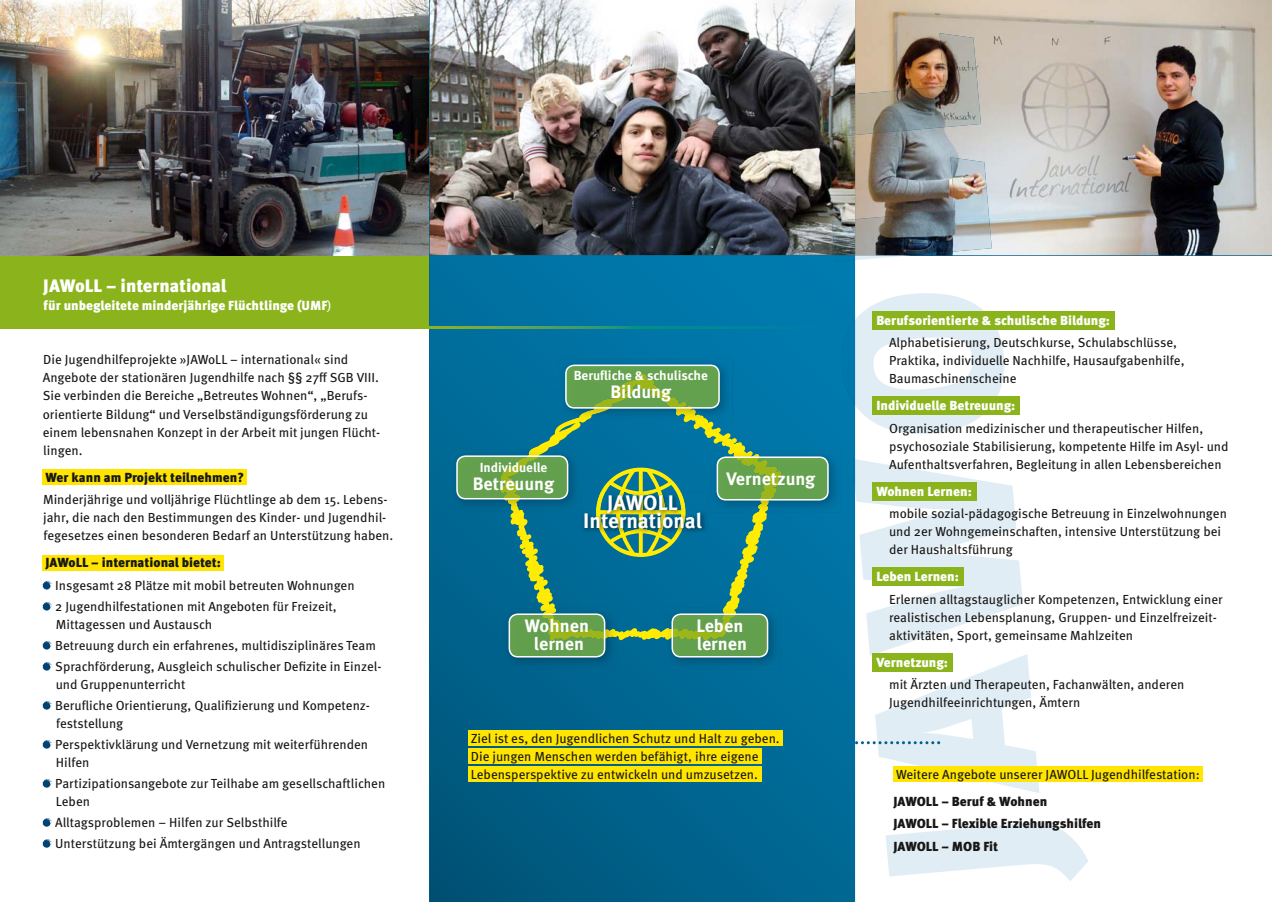
<style>
.page{position:relative;width:1272px;height:902px;background:#fff}
.page>*{position:absolute;margin:0;border:0;box-sizing:border-box;transform-origin:0 0}
.t1{font:700 21px/18px "Meta Pro";color:#fff;text-align:center}
.t2{font:700 18px/18px "Meta Pro";color:#fff;text-align:center}
.t3{font:900 18px "Meta Pro";color:#fff}
.t4{font:13.2px/18px "Meta Pro";color:#181716}
.t5{font:900 13.2px "Meta Pro";color:#fff}
.t6{font:900 13.2px/22.5px "Meta Pro";color:#181716}
.t7{font:700 13.2px "Meta Pro";color:#fff}
.s1{font-weight:400}
</style>
<div class="page">
<div style="left:0;top:255px;width:429px;height:73px;background:#8bb41c"></div>
<img style="left:0;top:0;width:1271px;height:255px">
<img style="left:429px;top:0;width:426px;height:255px">
<img style="left:855px;top:33px;width:125px;height:102px">
<img style="left:855px;top:157px;width:136px;height:98px">
<svg style="left:855px;top:293px;width:233px;height:588px"></svg>
<img style="left:821px;top:94px;width:34px;height:161px">
<svg style="left:429px;top:255px;width:426px;height:646px;background:#016a95"></svg>
<svg style="left:834px;top:255px;width:77px;height:7px"></svg>
<svg style="left:840px;top:320px;width:15px;height:85px"></svg>
<svg style="left:852px;top:459px;width:3px;height:27px"></svg>
<svg style="left:855px;top:741px;width:85px;height:3px"></svg>
<div style="left:43px;top:469px;width:204px;height:15px;background:#ffe500"></div>
<div style="left:43px;top:555px;width:181px;height:15px;background:#ffe500"></div>
<svg style="left:42px;top:581px;width:9px;height:8px"></svg>
<svg style="left:42px;top:602px;width:9px;height:8px"></svg>
<svg style="left:42px;top:641px;width:9px;height:8px"></svg>
<svg style="left:42px;top:662px;width:9px;height:8px"></svg>
<svg style="left:42px;top:701px;width:9px;height:8px"></svg>
<svg style="left:42px;top:740px;width:9px;height:8px"></svg>
<svg style="left:42px;top:779px;width:9px;height:8px"></svg>
<svg style="left:42px;top:818px;width:9px;height:8px"></svg>
<svg style="left:42px;top:839px;width:9px;height:8px"></svg>
<div style="left:468px;top:730px;width:314px;height:15px;background:#ffe500"></div>
<div style="left:468px;top:748px;width:293px;height:15px;background:#ffe500"></div>
<div style="left:468px;top:766px;width:293px;height:15px;background:#ffe500"></div>
<div style="left:893px;top:766px;width:309px;height:15px;background:#ffe500"></div>
<div style="left:872px;top:311px;width:242px;height:18px;background:#8bb41c"></div>
<div style="left:872px;top:396px;width:147px;height:18px;background:#8bb41c"></div>
<div style="left:872px;top:482px;width:104px;height:18px;background:#8bb41c"></div>
<div style="left:872px;top:567px;width:91px;height:18px;background:#8bb41c"></div>
<div style="left:872px;top:653px;width:80px;height:18px;background:#8bb41c"></div>
<svg style="left:500px;top:374px;width:281px;height:266px;background:#177a8f"></svg>
<img style="left:502px;top:607px;width:115px;height:62px">
<img style="left:540px;top:607px;width:77px;height:31px">
<svg style="left:508px;top:613px;width:97px;height:44px;background:#74a755"></svg>
<img style="left:450px;top:449px;width:6px;height:62px">
<svg style="left:456px;top:421px;width:232px;height:151px;background:#2a8180"></svg>
<img style="left:768px;top:450px;width:73px;height:63px">
<img style="left:710px;top:450px;width:18px;height:63px">
<img style="left:728px;top:450px;width:40px;height:63px">
<svg style="left:716px;top:456px;width:112px;height:44px;background:#75a955"></svg>
<img style="left:665px;top:607px;width:115px;height:62px">
<img style="left:665px;top:607px;width:72px;height:32px">
<svg style="left:671px;top:613px;width:97px;height:44px;background:#74a857"></svg>
<img style="left:559px;top:358px;width:173px;height:63px">
<img style="left:568px;top:408px;width:140px;height:13px">
<svg style="left:565px;top:364px;width:154px;height:44px;background:#73a854"></svg>
<img style="left:581px;top:492px;width:126px;height:42px">
<img style="left:596px;top:492px;width:89px;height:42px">
<img style="left:429px;top:326px;width:396px;height:2px">
<h2 class="t3" style="left:43px;top:275px;width:185px">JAWoLL – international</h2>
<p class="t5" style="left:44px;top:297px;width:289px">für unbegleitete minder jährige Flüchtlinge (UMF<span class="s1">)</span></p>
<p class="t4" style="left:43px;top:351px;width:339px">Die Jugendhilfeprojekte »JAWoLL – international« sind Angebote der stationären Jugendhilfe nach §§ 27ff SGB VIII.<br>Sie verbinden die Bereiche „Betreutes Wohnen“, „Berufs&shy;orientierte Bildung“ und Verselbständigungsförderung zu einem lebensnahen Konzept in der Arbeit mit jungen Flücht&shy;lingen.</p>
<p class="t6" style="left:45px;top:466px;width:200px">Wer kann am Projekt teilnehmen?</p>
<p class="t4" style="left:43px;top:491px;width:352px">Minderjährige und volljährige Flüchtlinge ab dem 15. Lebens&shy;jahr, die nach den Bestimmungen des Kinder- und Jugendhil&shy;fegesetzes einen besonderen Bedarf an Unterstützung haben.</p>
<p class="t6" style="left:45px;top:551px;width:177px">JAWoLL – international bietet:</p>
<p class="t4" style="left:55px;top:575px;width:301px;line-height:21px">Insgesamt 28 Plätze mit mobil betreuten Wohnungen<br>2 Jugendhilfestationen mit Angeboten für Freizeit,</p>
<p class="t4" style="left:55px;top:614px;width:328px;line-height:21px">Mittagessen und Austausch<br>Betreuung durch ein erfahrenes, multidisziplinäres Team<br>Sprachförderung, Ausgleich schulischer Defizite in Einzel-</p>
<p class="t4" style="left:55px;top:674px;width:316px;line-height:21px">und Gruppenunterricht<br>Berufliche Orientierung, Qualifizierung und Kompetenz-</p>
<p class="t4" style="left:55px;top:713px;width:314px;line-height:21px">feststellung<br>Perspektivklärung und Vernetzung mit weiterführenden</p>
<p class="t4" style="left:55px;top:752px;width:331px;line-height:21px">Hilfen<br>Partizipationsangebote zur Teilhabe am gesellschaftlichen</p>
<p class="t4" style="left:55px;top:791px;width:307px;line-height:21px">Leben<br>Alltagsproblemen – Hilfen zur Selbsthilfe<br>Unterstützung bei Ämtergängen und Antragstellungen</p>
<p class="t7" style="left:573px;top:367px;width:136px">Berufliche &amp; schulische</p>
<h2 class="t2" style="left:610px;top:383px;width:62px">Bildung</h2>
<p class="t7" style="left:479px;top:459px;width:69px">Individuelle</p>
<h2 class="t2" style="left:473px;top:475px;width:83px">Betreuung</h2>
<h1 class="t1" style="left:583px;top:494px;width:120px">JAWOLL<br>International</h1>
<h2 class="t2" style="left:726px;top:470px;width:90px">Vernetzung</h2>
<h2 class="t2" style="left:525px;top:617px;width:65px">Wohnen lernen</h2>
<h2 class="t2" style="left:696px;top:617px;width:52px;text-align:left">Leben lernen</h2>
<p class="t4" style="left:471px;top:729px;width:310px">Ziel ist es, den Jugendlichen Schutz und Halt zu geben.<br>Die jungen Menschen werden befähigt, ihre eigene<br>Lebensperspektive zu entwickeln und umzusetzen.</p>
<p class="t5" style="left:876px;top:312px;width:235px">Berufsorientierte &amp; schulische Bildung:</p>
<p class="t4" style="left:889px;top:334px;width:297px">Alphabetisierung, Deutschkurse, Schulabschlüsse,<br>Praktika, individuelle Nachhilfe, Hausaufgabenhilfe,<br>Baumaschinenscheine</p>
<p class="t5" style="left:876px;top:397px;width:140px">Individuelle Betreuung:</p>
<p class="t4" style="left:889px;top:419px;width:341px">Organisation medizinischer und therapeutischer Hilfen, psychosoziale Stabilisierung, kompetente Hilfe im Asyl- und<br>Aufenthaltsverfahren, Begleitung in allen Lebensbereichen</p>
<p class="t5" style="left:876px;top:483px;width:97px">Wohnen Lernen:</p>
<p class="t4" style="left:889px;top:505px;width:339px">mobile sozial-pädagogische Betreuung in Einzelwohnungen und 2er Wohn gemeinschaften, intensive Unterstützung bei der Haushaltsführung</p>
<p class="t5" style="left:876px;top:568px;width:84px">Leben Lernen:</p>
<p class="t4" style="left:889px;top:590px;width:335px">Erlernen alltagstauglicher Kompetenzen, Entwicklung einer realistischen Lebensplanung, Gruppen- und Einzelfreizeit&shy;aktivitäten, Sport, gemeinsame Mahlzeiten</p>
<p class="t5" style="left:876px;top:654px;width:73px">Vernetzung:</p>
<p class="t4" style="left:889px;top:676px;width:297px">mit Ärzten und Therapeuten, Fachanwälten, anderen<br>Jugendhilfe einrichtungen, Ämtern</p>
<p class="t4" style="left:896px;top:765px;width:305px">Weitere Angebote unserer JAWOLL Jugendhilfestation:</p>
<p class="t6" style="left:893px;top:790px;width:209px">JAWOLL – Beruf &amp; Wohnen<br>JAWOLL – Flexible Erziehungshilfen<br>JAWOLL – MOB Fit</p>
</div>
